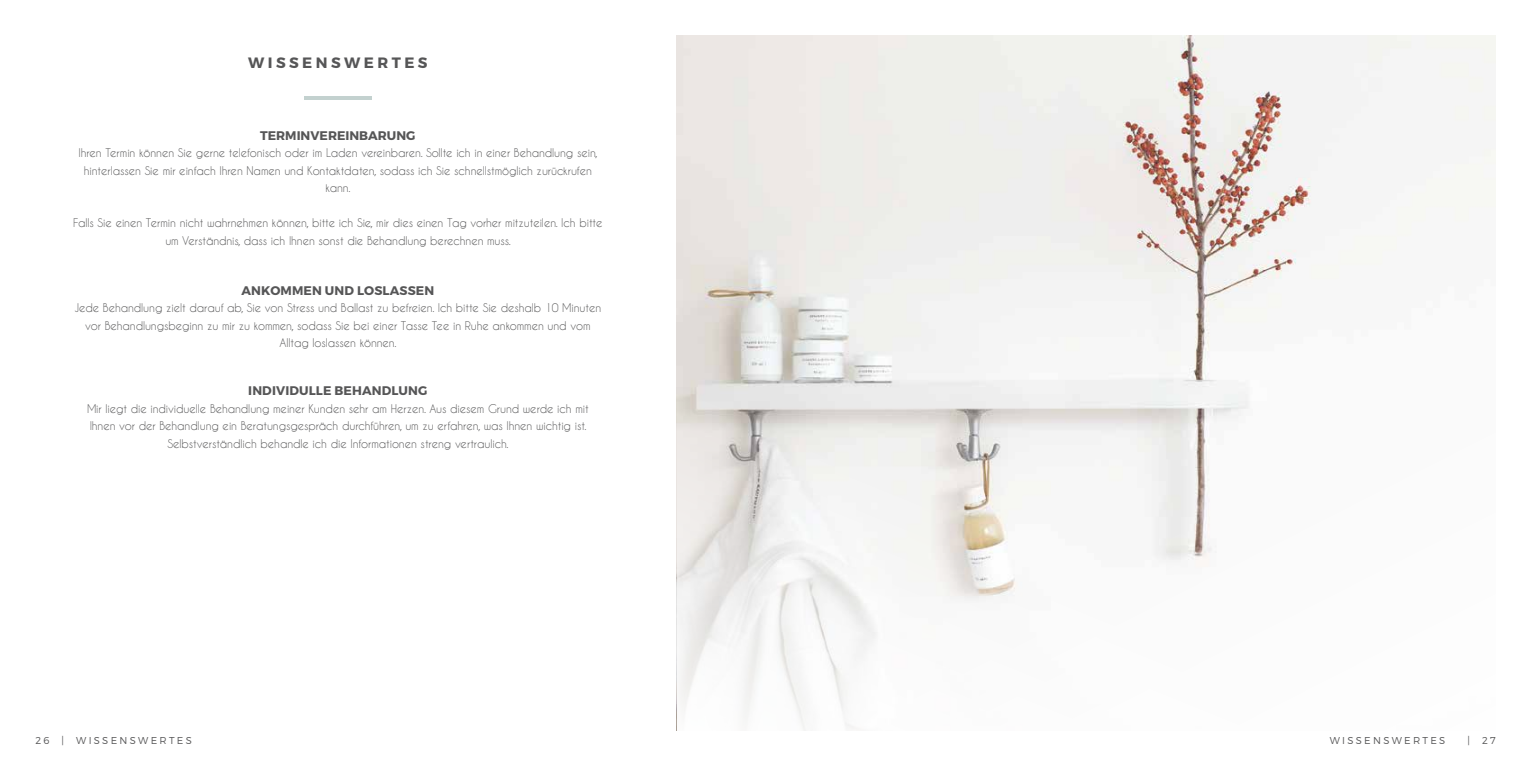
<style>
.page{position:relative;width:1531px;height:766px;background:#fff}
.page>*{position:absolute;margin:0;border:0;box-sizing:border-box;transform-origin:0 0}
.t1{font:700 15px "Montserrat";letter-spacing:.23em;color:#565657}
.t2{font:700 12.5px "Montserrat";letter-spacing:.01em;color:#565657}
.t3{font:11.25px/17.5px "Caviar Dreams";letter-spacing:-.01em;color:#565657;text-align:center}
.t4{font:300 10px "Montserrat";letter-spacing:.23em;color:#565657}
</style>
<div class="page">
<hr style="left:305px;top:96px;width:67px;height:3px;background:#c3d1cf">
<svg style="left:677px;top:35px;width:818px;height:696px;fill:#f5f5f3"></svg>
<h1 class="t1" style="left:248px;top:53px;width:112px">WI SSEN SWER</h1>
<h1 class="t1" style="left:392px;top:53px;width:37px">TES</h1>
<p class="t2" style="left:260px;top:127px;width:17px">TERMINVEREINB</p>
<p class="t2" style="left:368px;top:127px;width:49px">ARUNG</p>
<p class="t3" style="left:78px;top:144px;width:521px">Ihren Termin können Sie gerne telefonisch oder im Laden vereinbaren. Sollte ich in einer Behandlung sein, hinterlassen Sie mir einfach Ihren Namen und Kontaktdaten, sodass ich Sie schnellstmöglich zurückrufen kann.</p>
<p class="t3" style="left:73px;top:214px;width:531px">Falls Sie einen Termin nicht wahrnehmen können, bitte ich Sie, mir dies einen Tag vorher mitzuteilen. Ich bitte um Verständnis, dass ich Ihnen sonst die Behandlung berechnen muss.</p>
<p class="t2" style="left:241px;top:282px;width:125px">ANKOMMEN UND LOS</p>
<p class="t2" style="left:383px;top:282px;width:17px">LASS</p>
<p class="t2" style="left:416px;top:282px;width:20px">EN</p>
<p class="t3" style="left:75px;top:299px;width:528px">Jede Behandlung zielt darauf ab, Sie von Stress und Ballast zu befreien. Ich bitte Sie deshalb 10 Minuten vor Behandlungsbeginn zu mir zu kommen, sodass Sie bei einer Tasse Tee in Ruhe ankommen und vom<br>Alltag loslassen können.</p>
<p class="t2" style="left:248px;top:382px;width:180px">INDIVIDULLE BEHANDLUNG</p>
<p class="t3" style="left:87px;top:399px;width:503px">Mir liegt die individuelle Behandlung meiner Kunden sehr am Herzen. Aus diesem Grund werde ich mit<br>Ihnen vor der Behandlung ein Beratungsgespräch durchführen, um zu erfahren, was Ihnen wichtig ist.<br>Selbstverständlich behandle ich die Informationen streng vertraulich.</p>
<p class="t4" style="left:35px;top:734px;width:158px">26 | WISSEN SWERT ES</p>
<p class="t4" style="left:1330px;top:734px;width:117px">WISSEN SWERT ES</p>
<p class="t4" style="left:1467px;top:734px;width:30px">| 27</p>
</div>
